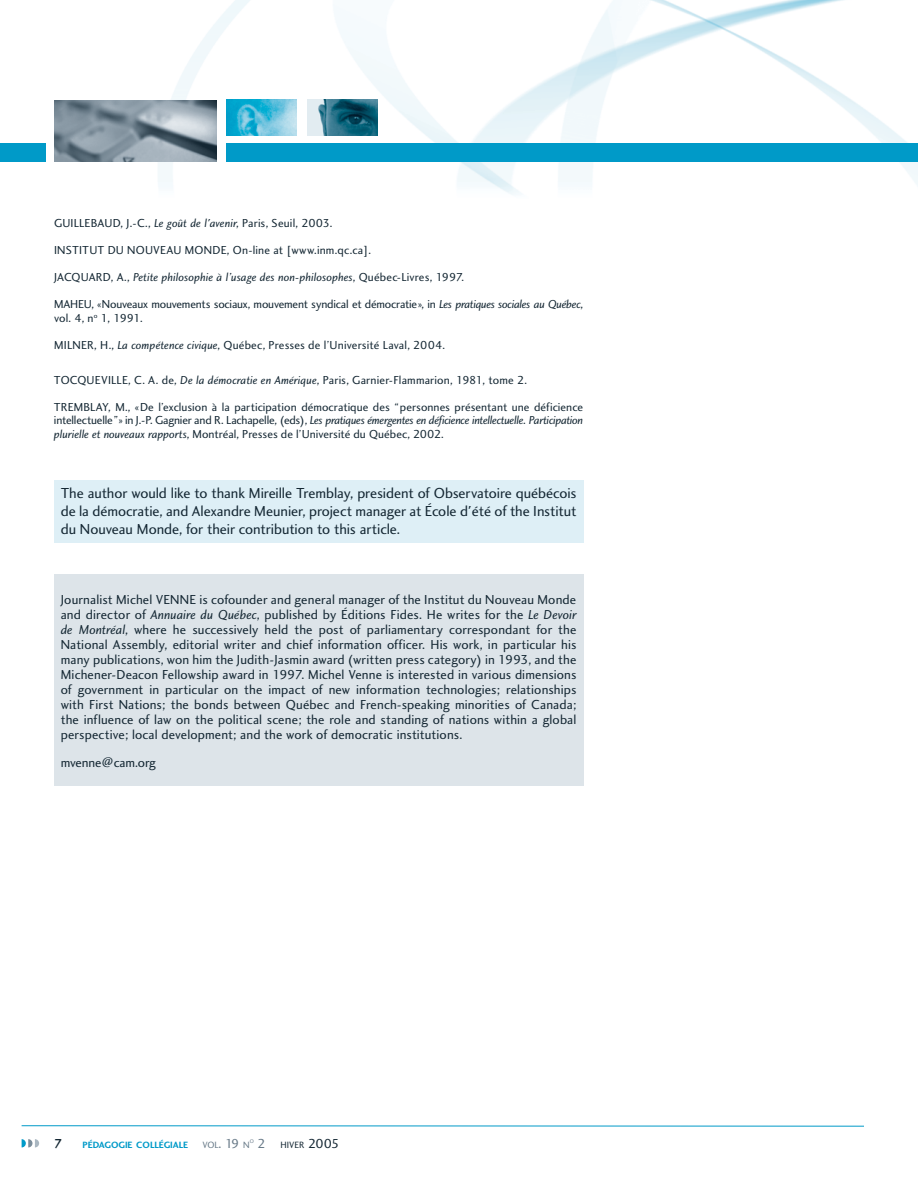
<style>
.page{position:relative;width:918px;height:1188px;background:#fff}
.page>*{position:absolute;margin:0;border:0;box-sizing:border-box;transform-origin:0 0}
.t1{font:15px/18px "Charlotte Sans Book Plain";letter-spacing:-.005em;color:#142733;text-align:justify}
.t2{font:13.5px/15px "Charlotte Sans Book Plain";letter-spacing:.01em;color:#142733;text-align:justify}
.t3{font:13.5px "Charlotte Sans Book Plain";letter-spacing:-.01em;color:#142733}
.t4{font:13.5px "Charlotte Sans Medium Plain";color:#142733}
.t5{font:12px "Charlotte Sans Book Plain";letter-spacing:.005em;color:#142733}
.t6{font:12px "Charlotte Sans Book Italic Plain";letter-spacing:-.025em;color:#142733}
.t7{font:12px/13.5px "Charlotte Sans Book Plain";letter-spacing:-.015em;color:#142733}
.t8{font:12px "Charlotte Sans Book Italic Plain";color:#142733}
.t9{font:9.45px "Charlotte Sans Bold Plain";color:#009ac8}
.t10{font:9.45px "Charlotte Sans Book Plain";color:#142733}
.t11{font:9.45px "Charlotte Sans Book Plain";color:#687a88}
.t12{font:5.55px "Charlotte Sans Book Plain";color:#687a88}
.s1{font-family:"Charlotte Sans Book Italic Plain"}
.s2{font-family:"Charlotte Sans Book Plain"}
.s3{font-size:13.5px}
.s4{font-size:13.5px;color:#687a88}
</style>
<div class="page">
<img style="left:0;top:0;width:918px;height:195px">
<div style="left:227px;top:144px;width:691px;height:18px;background:#009ac8"></div>
<div style="left:0;top:144px;width:46px;height:18px;background:#009ac8"></div>
<img style="left:55px;top:101px;width:162px;height:61px">
<img style="left:307px;top:100px;width:71px;height:36px">
<img style="left:227px;top:100px;width:70px;height:36px">
<hr style="left:22px;top:1125px;width:842px;height:2px;background:#009ac8">
<svg style="left:22px;top:1139px;width:17px;height:9px"></svg>
<div style="left:54px;top:480px;width:529px;height:62px;background:#deeff6"></div>
<div style="left:54px;top:574px;width:529px;height:211px;background:#dde4e9"></div>
<p class="t5" style="left:54px;top:218px;width:280px">GUILLEBAUD, J.-C., <span class="s1">Le goût de l'avenir</span>, Paris, Seuil, 2003.</p>
<p class="t5" style="left:54px;top:245px;width:319px">INSTITUT DU NOUVEAU MONDE, On-line at [www.inm.qc.ca].</p>
<p class="t8" style="left:54px;top:272px;width:412px"><span class="s2">JACQUARD, A.,</span> Petite philosophie à l’usage des non-philosophes<span class="s2">, Québec-Livres, 1997.</span></p>
<p class="t7" style="left:54px;top:298px;width:531px">MAHEU, « Nouveaux mouvements sociaux, mouvement syndical et démocratie », in <span class="s1">Les pratiques sociales au Québec</span>, vol. 4, n<sup>o</sup> 1, 1991.</p>
<p class="t5" style="left:54px;top:340px;width:392px">MILNER, H., <span class="s1">La compétence civique</span>, Québec, Presses de l’Université Laval, 2004.</p>
<p class="t5" style="left:54px;top:375px;width:475px">TOCQUEVILLE, C. A. de, <span class="s1">De la démocratie en Amérique</span>, Paris, Garnier-Flammarion, 1981, tome 2.</p>
<p class="t5" style="left:54px;top:402px;width:531px">TREMBLAY, M., « De l’exclusion à la participation démocratique des “ personnes présentant une déficience</p>
<p class="t6" style="left:54px;top:415px;width:531px"><span class="s2">intellectuelle ” » in J.-P. Gagnier and R. Lachapelle, (eds),</span> Les pratiques émergentes en déficience intellectuelle. Participation</p>
<p class="t5" style="left:54px;top:429px;width:391px"><span class="s1">plurielle et nouveaux rapports</span>, Montréal, Presses de l’Université du Québec, 2002.</p>
<p class="t1" style="left:61px;top:485px;width:517px">The author would like to thank Mireille Tremblay, president of Observatoire québécois de la démocratie, and Alexandre Meunier, project manager at École d'été of the Institut du Nouveau Monde, for their contribution to this article.</p>
<p class="t2" style="left:61px;top:593px;width:517px">Journalist Michel VENNE is cofounder and general manager of the Institut du Nouveau Monde and director of <span class="s1">Annuaire du Québec</span>, published by Éditions Fides. He writes for the <span class="s1">Le Devoir de Montréal</span>, where he successively held the post of parliamentary correspondant for the National Assembly, editorial writer and chief information officer. His work, in particular his many publications, won him the Judith-Jasmin award (written press category) in 1993, and the Michener-Deacon Fellowship award in 1997. Michel Venne is interested in various dimensions of government in particular on the impact of new information technologies; relationships with First Nations; the bonds between Québec and French-speaking minorities of Canada; the influence of law on the political scene; the role and standing of nations within a global perspective; local development; and the work of democratic institutions.</p>
<p class="t3" style="left:61px;top:757px;width:97px">mvenne@cam.org</p>
<p class="t4" style="left:54px;top:1138px;width:10px">7</p>
<p class="t9" style="left:82px;top:1141px;width:107px">PÉDAGOGIE COLLÉGIALE</p>
<p class="t11" style="left:202px;top:1141px;width:49px">VOL<span class="s3">. 19</span> N</p>
<p class="t12" style="left:250px;top:1139px;width:6px">O</p>
<p class="t10" style="left:258px;top:1141px;width:83px"><span class="s4">2</span> HIVER <span class="s3">2005</span></p>
</div>
